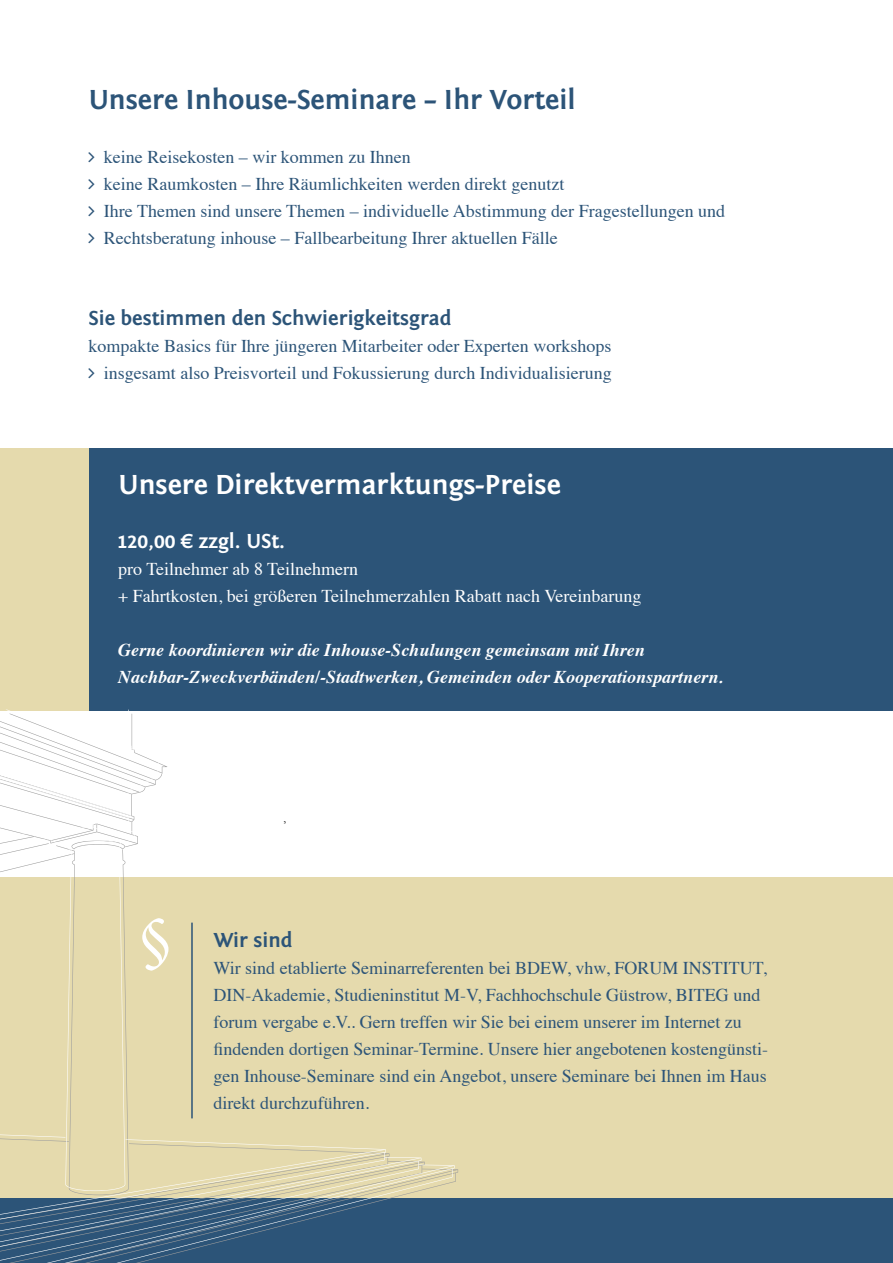
<style>
.page{position:relative;width:893px;height:1263px;background:#fff}
.page>*{position:absolute;margin:0;border:0;box-sizing:border-box;transform-origin:0 0}
.t1{font:70.5px "Minion Pro";color:#fff}
.t2{font:700 28.5px "Fontin Sans";color:#2c5478}
.t3{font:700 28.5px "Fontin Sans";color:#fff}
.t4{font:700 21px "Fontin Sans";color:#2c5478}
.t5{font:700 21px "Fontin Sans";color:#fff}
.t6{font:18px/27px "Times";color:#2c5478}
.t7{font:italic 700 18px/27px "Times";color:#fff}
.t8{font:18px/27px "Times";color:#fff}
.t9{font:11.55px "Times New Roman";color:#000}
</style>
<div class="page">
<div style="left:0;top:1197px;width:893px;height:66px;background:#2c5478"></div>
<div style="left:88px;top:448px;width:805px;height:263px;background:#2c5478"></div>
<div style="left:0;top:448px;width:88px;height:263px;background:#e5daad"></div>
<div style="left:0;top:877px;width:893px;height:320px;background:#e5daad"></div>
<svg style="left:0;top:1195px;width:455px;height:68px"></svg>
<svg style="left:0;top:709px;width:458px;height:486px"></svg>
<hr style="left:191px;top:923px;width:2px;height:195px;background:#2c5478">
<h2 class="t2" style="left:88px;top:83px;width:489px">Unsere Inhouse-Seminare – Ihr Vorteil</h2>
<p class="t6" style="left:104px;top:141px;width:623px">keine Reisekosten – wir kommen zu Ihnen<br>keine Raumkosten – Ihre Räumlichkeiten werden direkt genutzt<br>Ihre Themen sind unsere Themen – individuelle Abstimmung der Fragestellungen und Rechtsberatung inhouse – Fallbearbeitung Ihrer aktuellen Fälle</p>
<p class="t4" style="left:88px;top:306px;width:365px">Sie bestimmen den Schwierigkeitsgrad</p>
<p class="t6" style="left:88px;top:330px;width:525px;text-align:right">kompakte Basics für Ihre jüngeren Mitarbeiter oder Experten workshops insgesamt also Preisvorteil und Fokussierung durch Individualisierung</p>
<h2 class="t3" style="left:118px;top:469px;width:444px">Unsere Direktvermarktungs-Preise</h2>
<p class="t5" style="left:118px;top:529px;width:168px">120,00 € zzgl. USt.</p>
<p class="t8" style="left:118px;top:554px;width:525px">pro Teilnehmer ab 8 Teilnehmern<br>+ Fahrtkosten, bei größeren Teilnehmerzahlen Rabatt nach Vereinbarung</p>
<p class="t7" style="left:118px;top:635px;width:606px">Gerne koordinieren wir die Inhouse-Schulungen gemeinsam mit Ihren<br>Nachbar-Zweckverbänden/-Stadtwerken, Gemeinden oder Kooperationspartnern.</p>
<h1 class="t1" style="left:138px;top:893px;width:35px">§</h1>
<p class="t9" style="left:280px;top:810px;width:8px">, <sup>,</sup></p>
<p class="t4" style="left:213px;top:929px;width:81px">Wir sind</p>
<p class="t6" style="left:213px;top:953px;width:556px">Wir sind etablierte Seminarreferenten bei BDEW, vhw, FORUM INSTITUT, DIN-Akademie, Studieninstitut M-V, Fachhochschule Güstrow, BITEG und forum vergabe e.V.. Gern treffen wir Sie bei einem unserer im Internet zu findenden dortigen Seminar-Termine. Unsere hier angebotenen kostengünsti&shy;gen Inhouse-Seminare sind ein Angebot, unsere Seminare bei Ihnen im Haus direkt durchzuführen.</p>
</div>
